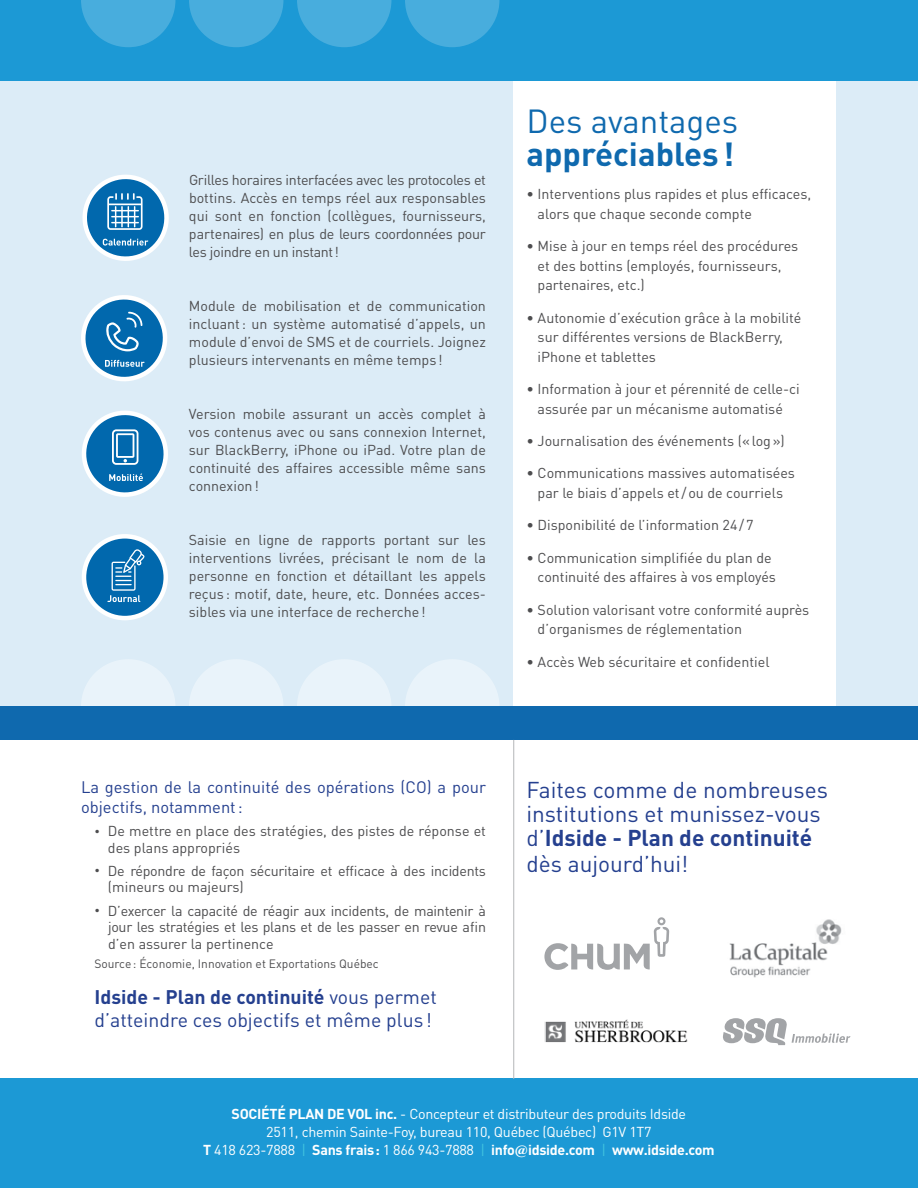
<style>
.page{position:relative;width:918px;height:1188px;background:#fff}
.page>*{position:absolute;margin:0;border:0;box-sizing:border-box;transform-origin:0 0}
.t1{font:700 33px "DINOT";color:#0f69ae}
.t2{font:33px "DINOT";color:#0f69ae}
.t3{font:22.65px/24px "DINOT";color:#25408f}
.t4{font:19.5px/22.5px "DINOT";color:#25408f}
.t5{font:16.5px/19.5px "DINOT";color:#25408f}
.t6{font:14.25px/18px "DINOT";color:#4d4d4f}
.t7{font:14.25px/18px "DINOT";letter-spacing:-.02em;color:#fff;text-align:center}
.t8{font:12px "DINOT";color:#4d4d4f}
.s1{font-size:10.5px}
.s2{font-weight:700}
.s3{color:#41c4df}
.s4{font-family:"Georgia";font-weight:700}
</style>
<div class="page">
<div style="left:0;top:0;width:918px;height:730px;background:#dcecf7"></div>
<div style="left:0;top:0;width:918px;height:81px;background:#1c99d5"></div>
<div style="left:0;top:1079px;width:918px;height:109px;background:#1c99d5"></div>
<div style="left:514px;top:81px;width:322px;height:649px;background:#fff"></div>
<svg style="left:81px;top:0;width:95px;height:47px"></svg>
<svg style="left:189px;top:0;width:95px;height:47px"></svg>
<svg style="left:297px;top:0;width:95px;height:47px"></svg>
<svg style="left:405px;top:0;width:95px;height:47px"></svg>
<svg style="left:81px;top:659px;width:95px;height:95px;fill:#e9f3fa"></svg>
<svg style="left:189px;top:659px;width:95px;height:95px;fill:#e9f3fa"></svg>
<svg style="left:297px;top:659px;width:95px;height:95px;fill:#e9f3fa"></svg>
<svg style="left:405px;top:659px;width:95px;height:95px;fill:#e9f3fa"></svg>
<div style="left:0;top:706px;width:918px;height:34px;background:#0f69ae"></div>
<hr style="left:513px;top:740px;width:1px;height:339px;background:#b4b6b8">
<svg style="left:544px;top:917px;width:125px;height:53px"></svg>
<img style="left:544px;top:1019px;width:144px;height:24px">
<img style="left:729px;top:919px;width:113px;height:59px">
<svg style="left:82px;top:410px;width:86px;height:87px"></svg>
<svg style="left:81px;top:295px;width:86px;height:87px"></svg>
<svg style="left:84px;top:536px;width:82px;height:82px;background:#207ab7"></svg>
<div style="left:82px;top:534px;width:86px;height:86px;border:4px solid #fff;border-radius:50%"></div>
<svg style="left:107px;top:549px;width:38px;height:53px;background:#3385bd"></svg>
<svg style="left:82px;top:174px;width:87px;height:87px"></svg>
<svg style="left:723px;top:1018px;width:128px;height:27px"></svg>
<p class="t6" style="left:189px;top:170px;width:299px;text-align:justify">Grilles horaires interfacées avec les protocoles et bottins. Accès en temps réel aux responsables qui sont en fonction (collègues, fournisseurs, partenaires) en plus de leurs coordonnées pour les joindre en un instant!</p>
<p class="t6" style="left:189px;top:296px;width:299px;text-align:justify">Module de mobilisation et de communication incluant: un système automatisé d’appels, un module d’envoi de SMS</p>
<p class="t6" style="left:189px;top:332px;width:298px;text-indent:150px">et de courriels. Joignez plusieurs intervenants en même temps !</p>
<p class="t6" style="left:189px;top:404px;width:299px;text-align:justify">Version mobile assurant un accès complet à vos contenus avec ou sans connexion Internet, sur BlackBerry, iPhone ou iPad. Votre plan de continuité des affaires accessible même sans connexion!</p>
<p class="t6" style="left:189px;top:530px;width:299px;text-align:justify">Saisie en ligne de rapports portant sur les interventions livrées, précisant le nom de la personne en fonction et détaillant les appels reçus : motif, date, heure, etc. Données acces&shy;sibles via une interface de recherche!</p>
<h1 class="t2" style="left:526px;top:99px;width:213px">Des avantages</h1>
<h1 class="t1" style="left:526px;top:132px;width:209px">appréciables!</h1>
<p class="t6" style="left:538px;top:184px;width:275px;line-height:19.5px;text-indent:-11px">• Interventions plus rapides et plus efficaces, alors que chaque seconde compte</p>
<p class="t6" style="left:538px;top:236px;width:262px;line-height:19.5px;text-indent:-11px">• M ise à jour en temps réel des procédures et des bottins (employés, fournisseurs, partenaires, etc.)</p>
<p class="t6" style="left:538px;top:307px;width:265px;line-height:19.5px;text-indent:-11px">• Autonomie d’exécution grâce à la mobilité sur différentes versions de BlackBerry, iPhone et tablettes</p>
<p class="t6" style="left:526px;top:379px;width:275px;line-height:19.5px;text-align:center">• Information à jour et pérennité de celle-ci assurée par un mécanisme automatisé</p>
<p class="t6" style="left:526px;top:431px;width:260px">• Journalisation des événements («log»)</p>
<p class="t6" style="left:526px;top:463px;width:270px;line-height:19.5px;text-align:center">• Communications massives automatisées par le biais d’appels et/ou de courriels</p>
<p class="t6" style="left:526px;top:516px;width:229px">• Disponibilité de l’information 24/7</p>
<p class="t6" style="left:526px;top:547px;width:251px;line-height:19.5px;text-align:right">• Communication simplifiée du plan de continuité des affaires à vos employés</p>
<p class="t6" style="left:538px;top:599px;width:273px;line-height:19.5px;text-indent:-11px">• Solution valorisant votre conformité auprès d’organismes de réglementation</p>
<p class="t6" style="left:526px;top:652px;width:245px">• Accès Web sécuritaire et confidentiel</p>
<p class="t5" style="left:81px;top:777px;width:407px">La gestion de la continuité des opérations (CO) a pour objectifs, notamment:</p>
<p class="t6" style="left:108px;top:822px;width:379px;line-height:16.5px;text-indent:-13px"><span class="s1">•</span> De mettre en place des stratégies, des pistes de réponse et des plans appropriés</p>
<p class="t6" style="left:108px;top:862px;width:379px;line-height:16.5px;text-indent:-13px"><span class="s1">•</span> De répondre de façon sécuritaire et efficace à des incidents (mineurs ou majeurs)</p>
<p class="t6" style="left:108px;top:902px;width:380px;line-height:16.5px;text-align:justify;text-indent:-14px"><span class="s1">•</span> D’exercer la capacité de réagir aux incidents, de maintenir à jour les stratégies et les plans et de les passer en revue afin d’en assurer la pertinence</p>
<p class="t8" style="left:94px;top:956px;width:286px">Source: Économie, Innovation et Exportations Québec</p>
<h3 class="t4" style="left:94px;top:985px;width:344px"><span class="s2">Idside - Plan de continuité</span> vous permet d’atteindre ces objectifs et même plus !</h3>
<h2 class="t3" style="left:526px;top:777px;width:303px">Faites comme de nombreuses institutions et munissez-vous d’<span class="s2">Idside - Plan de continuité</span></h2>
<h2 class="t3" style="left:526px;top:851px;width:163px">dès aujourd’hui!</h2>
<p class="t7" style="left:203px;top:1104px;width:513px"><span class="s2">SOCIÉTÉ PLAN DE VOL inc.</span> - Concepteur et distributeur des produits Idside<br>2511, chemin Sainte-Foy, bureau 110, Québec (Québec) G 1V 1T7<br><span class="s2">T</span> 418 623-7888 <span class="s3">|</span> <span class="s2">Sans frais:</span> 1 866 943-7888 <span class="s3">|</span> <span class="s2">info</span><span class="s4">@</span><span class="s2">idside.com</span> <span class="s3">|</span> <span class="s2">www.idside.com</span></p>
</div>
